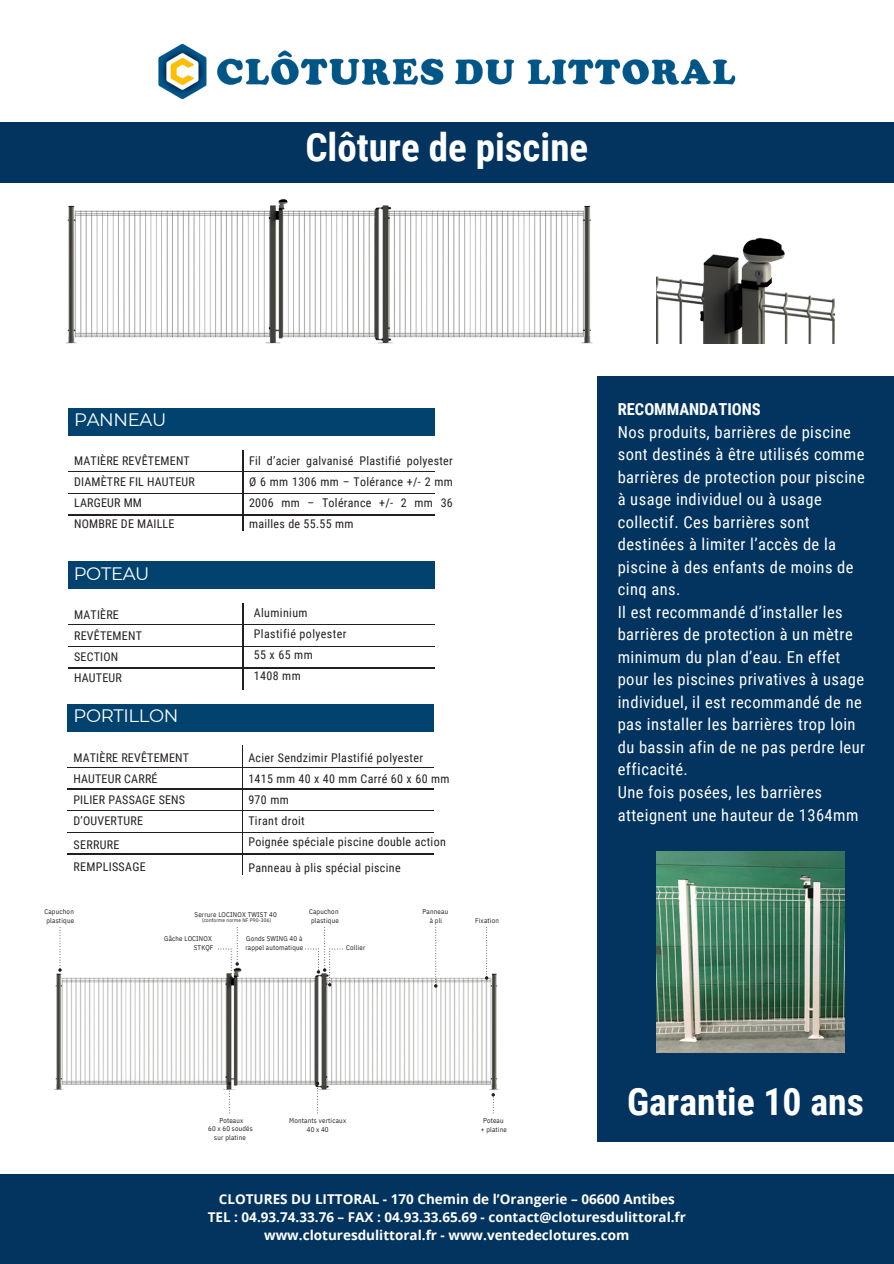
<style>
.page{position:relative;width:894px;height:1264px;background:#fff}
.page>*{position:absolute;margin:0;border:0;box-sizing:border-box;transform-origin:0 0}
.t1{font:700 39px "Roboto Condensed";color:#fff}
.t2{font:700 37.65px "Roboto Condensed";color:#fff}
.t3{font:18px "Montserrat";letter-spacing:-.02em;color:#fff}
.t4{font:16.5px/22.5px "Roboto Condensed";letter-spacing:.025em;color:#fff}
.t5{font:700 16.5px "Roboto Condensed";color:#fff}
.t6{font:700 13.5px/18px "Open Sans";color:#fff;text-align:center}
.t7{font:12px/21px "Roboto Condensed";letter-spacing:.025em;color:#231f20}
.t8{font:6.9px/8.7px "IBM Plex Sans Cond";letter-spacing:.025em;color:#231f20;text-align:center}
.t9{font:5.25px "IBM Plex Sans Cond";letter-spacing:.035em;color:#231f20}
</style>
<div class="page">
<img style="left:158px;top:43px;width:578px;height:57px">
<div style="left:0;top:122px;width:893px;height:60px;background:#02345f"></div>
<div style="left:597px;top:376px;width:296px;height:765px;background:#02345f"></div>
<div style="left:0;top:1174px;width:893px;height:89px;background:#02345f"></div>
<img style="left:61px;top:182px;width:535px;height:162px">
<img style="left:656px;top:237px;width:178px;height:107px">
<img style="left:656px;top:851px;width:188px;height:201px">
<div style="left:68px;top:409px;width:366px;height:26px;background:#01426f"></div>
<hr style="left:68px;top:471px;width:175px;height:1px;background:#231f20">
<hr style="left:243px;top:471px;width:191px;height:1px;background:#231f20">
<hr style="left:68px;top:493px;width:175px;height:1px;background:#231f20">
<hr style="left:243px;top:493px;width:191px;height:1px;background:#231f20">
<hr style="left:68px;top:514px;width:175px;height:1px;background:#231f20">
<hr style="left:243px;top:514px;width:191px;height:1px;background:#231f20">
<svg style="left:243px;top:450px;width:1px;height:81px"></svg>
<div style="left:68px;top:562px;width:366px;height:26px;background:#01426f"></div>
<hr style="left:68px;top:624px;width:175px;height:1px;background:#231f20">
<hr style="left:243px;top:624px;width:191px;height:1px;background:#231f20">
<hr style="left:68px;top:646px;width:175px;height:1px;background:#231f20">
<hr style="left:243px;top:646px;width:191px;height:1px;background:#231f20">
<hr style="left:68px;top:668px;width:175px;height:1px;background:#231f20">
<hr style="left:243px;top:668px;width:191px;height:1px;background:#231f20">
<svg style="left:243px;top:603px;width:1px;height:86px"></svg>
<div style="left:67px;top:704px;width:366px;height:27px;background:#01426f"></div>
<hr style="left:67px;top:767px;width:175px;height:1px;background:#231f20">
<hr style="left:242px;top:767px;width:191px;height:1px;background:#231f20">
<hr style="left:67px;top:789px;width:175px;height:1px;background:#231f20">
<hr style="left:242px;top:789px;width:191px;height:1px;background:#231f20">
<hr style="left:67px;top:810px;width:175px;height:1px;background:#231f20">
<hr style="left:242px;top:810px;width:191px;height:1px;background:#231f20">
<hr style="left:67px;top:832px;width:175px;height:1px;background:#231f20">
<hr style="left:242px;top:832px;width:191px;height:1px;background:#231f20">
<hr style="left:67px;top:853px;width:175px;height:1px;background:#231f20">
<hr style="left:242px;top:853px;width:191px;height:1px;background:#231f20">
<svg style="left:242px;top:746px;width:1px;height:128px"></svg>
<img style="left:54px;top:971px;width:445px;height:119px">
<svg style="left:58px;top:927px;width:4px;height:44px"></svg>
<svg style="left:227px;top:1081px;width:4px;height:32px"></svg>
<svg style="left:218px;top:927px;width:25px;height:52px"></svg>
<svg style="left:316px;top:1081px;width:3px;height:32px"></svg>
<svg style="left:305px;top:927px;width:38px;height:59px"></svg>
<svg style="left:434px;top:927px;width:3px;height:60px"></svg>
<svg style="left:485px;top:927px;width:3px;height:52px"></svg>
<svg style="left:491px;top:1093px;width:4px;height:20px"></svg>
<h1 class="t1" style="left:305px;top:120px;width:284px">Clôture de piscine</h1>
<p class="t3" style="left:74px;top:407px;width:94px">PANNEAU</p>
<p class="t7" style="left:74px;top:449px;width:122px">MATIÈRE REVÊTEMENT<br>DIAMÈTRE FIL HAUTEUR<br>LARGEUR MM<br>NOMBRE DE MAILLE</p>
<p class="t7" style="left:249px;top:449px;width:205px;text-align:justify">Fil d’acier galvanisé Plastifié polyester Ø 6 mm 1306 mm – Tolérance +/- 2 mm 2006 mm – Tolérance +/- 2 mm 36 mailles de 55.55 mm</p>
<p class="t3" style="left:74px;top:561px;width:77px">POTEAU</p>
<p class="t7" style="left:74px;top:603px;width:69px">MATIÈRE<br>REVÊTEMENT<br>SECTION<br>HAUTEUR</p>
<p class="t7" style="left:254px;top:602px;width:94px">Aluminium<br>Plastifié polyester<br>55 x 65 mm<br>1408 mm</p>
<p class="t3" style="left:73px;top:703px;width:107px">PORTILLON</p>
<p class="t7" style="left:73px;top:746px;width:117px">MATIÈRE REVÊTEMENT<br>HAUTEUR CARRÉ<br>PILIER PASSAGE SENS<br>D’OUVERTURE</p>
<p class="t7" style="left:73px;top:833px;width:74px;line-height:21.8px">SERRURE<br>REMPLISSAGE</p>
<p class="t7" style="left:248px;top:746px;width:202px">Acier Sendzimir Plastifié polyester<br>1415 mm 40 x 40 mm Carré 60 x 60 mm<br>970 mm<br>Tirant droit<br>Poignée spéciale piscine double action</p>
<p class="t7" style="left:248px;top:856px;width:154px">Panneau à plis spécial piscine</p>
<p class="t8" style="left:44px;top:907px;width:31px">Capuchon plastique</p>
<p class="t8" style="left:309px;top:907px;width:31px">Capuchon plastique</p>
<p class="t8" style="left:194px;top:909px;width:84px">Serrure LOCINOX TWIST 40</p>
<p class="t8" style="left:245px;top:934px;width:59px;text-align:left">Gonds SWING 40 à rappel automatique</p>
<p class="t9" style="left:202px;top:916px;width:71px">(conforme norme NF P90-306)</p>
<p class="t8" style="left:164px;top:934px;width:51px;text-align:right">Gâche LOCINOX<br>STKQF</p>
<p class="t8" style="left:346px;top:942px;width:21px">Collier</p>
<p class="t8" style="left:422px;top:907px;width:27px">Panneau à pli</p>
<p class="t8" style="left:475px;top:915px;width:25px">Fixation</p>
<p class="t8" style="left:208px;top:1115px;width:46px">Poteaux<br>60 x 60 soudés sur platine</p>
<p class="t8" style="left:289px;top:1115px;width:58px">Montants verticaux<br>40 x 40</p>
<p class="t8" style="left:480px;top:1115px;width:27px">Poteau<br>+ platine</p>
<p class="t5" style="left:617px;top:398px;width:145px">RECOMMANDATIONS</p>
<p class="t4" style="left:617px;top:420px;width:249px">Nos produits, barrières de piscine sont destinés à être utilisés comme barrières de protection pour piscine à usage individuel ou à usage collectif. Ces barrières sont destinées à limiter l’accès de la piscine à des enfants de moins de cinq ans.<br>Il est recommandé d’installer les barrières de protection à un mètre minimum du plan d’eau. En effet pour les piscines privatives à usage individuel, il est recommandé de ne pas installer les barrières trop loin du bassin afin de ne pas perdre leur efficacité.<br>Une fois posées, les barrières atteignent une hauteur de 1364mm</p>
<h2 class="t2" style="left:627px;top:1074px;width:238px">Garantie 10 ans</h2>
<p class="t6" style="left:208px;top:1189px;width:479px">CLOTURES DU LITTORAL - 170 Chemin de l’Orangerie – 06600 Antibes<br>TEL : 04.93.74.33.76 – FAX : 04.93.33.65.69 - contact@cloturesdulittoral.fr www.cloturesdulittoral.fr - www.ventedeclotures.com</p>
</div>
